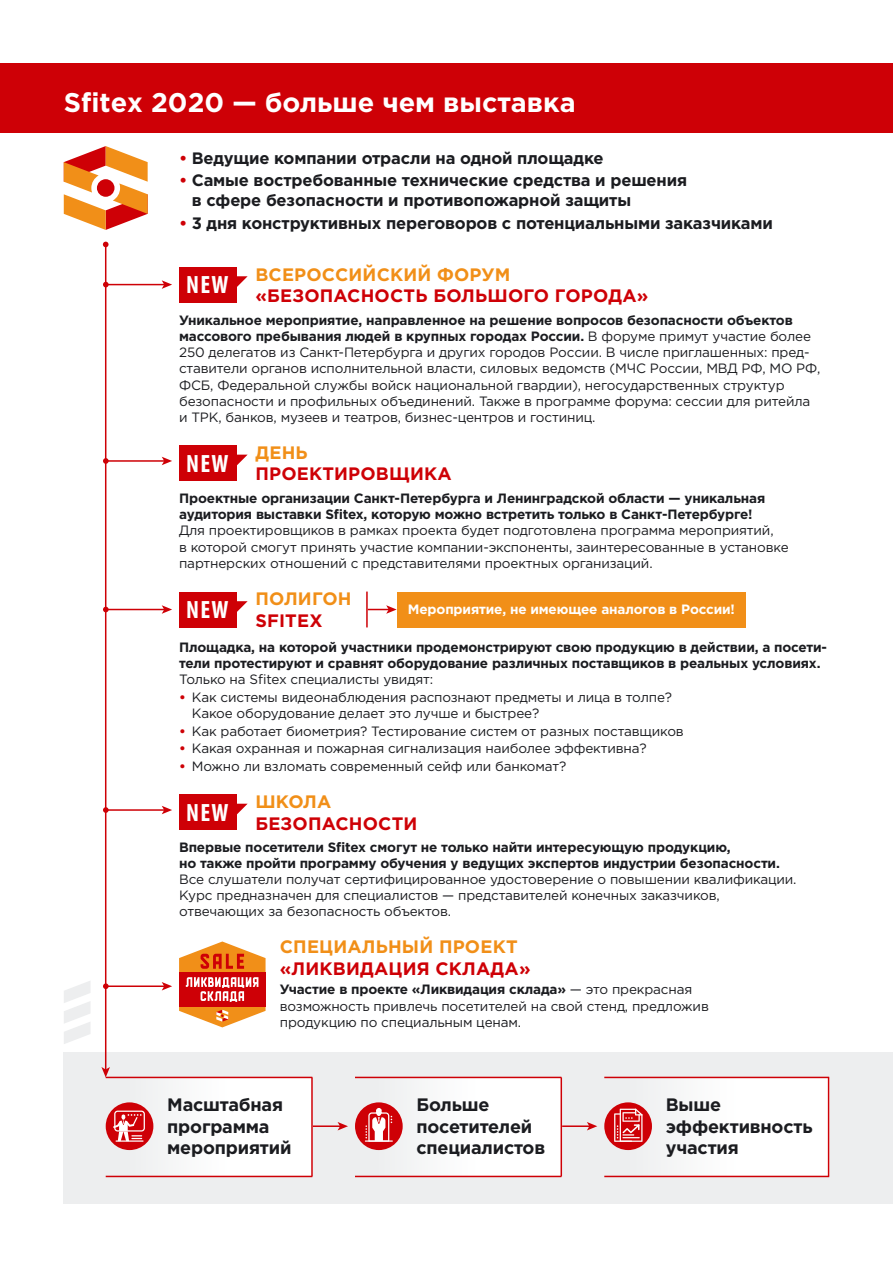
<style>
.page{position:relative;width:893px;height:1263px;background:#fff}
.page>*{position:absolute;margin:0;border:0;box-sizing:border-box;transform-origin:0 0}
.t1{font:700 27px "Gotham Pro";color:#fff}
.t2{font:700 condensed 25.05px "Myriad Pro";letter-spacing:.05em;color:#fff}
.t3{font:700 18px/21.6px "Gotham Pro";letter-spacing:-.01em;color:#1b1c20}
.t4{font:700 18px "Gotham Pro";letter-spacing:.01em;color:#ce0006}
.t5{font:700 18px "Gotham Pro";letter-spacing:.01em;color:#f18f18}
.t6{font:700 16.5px/19.8px "Gotham Pro";letter-spacing:-.01em;color:#1b1c20}
.t7{font:13.5px/16.2px "Gotham Pro";letter-spacing:-.01em;color:#1b1c20}
.t8{font:700 13.5px/16.2px "Gotham Pro";letter-spacing:-.01em;color:#1b1c20}
.t9{font:700 13.5px "Gotham Pro";letter-spacing:-.01em;color:#fff}
.s1{color:#ce0006}
.s2{font-weight:700}
.s3{font-weight:700;color:#ce0006}
</style>
<div class="page">
<div style="left:64px;top:1052px;width:829px;height:151px;background:#edeeef"></div>
<div style="left:0;top:64px;width:893px;height:69px;background:#ce0006"></div>
<svg style="left:64px;top:146px;width:84px;height:84px"></svg>
<svg style="left:64px;top:981px;width:26px;height:63px"></svg>
<div style="left:106px;top:1077px;width:206px;height:99px;background:linear-gradient(to right,#eeedee,#fff)"></div>
<div style="left:106px;top:1102px;width:47px;height:48px;background:#ce0006;border-radius:50%"></div>
<hr style="left:116px;top:1140px;width:28px;height:2px;background:#fff">
<svg style="left:113px;top:1110px;width:32px;height:31px"></svg>
<hr style="left:313px;top:1125px;width:28px;height:2px;background:#ce0006">
<svg style="left:338px;top:1122px;width:10px;height:8px"></svg>
<hr style="left:106px;top:1176px;width:206px;height:1px;background:#ce0006">
<hr style="left:311px;top:1077px;width:2px;height:99px;background:#ce0006">
<hr style="left:106px;top:1077px;width:206px;height:1px;background:#ce0006">
<div style="left:355px;top:1077px;width:207px;height:99px;background:linear-gradient(to right,#eeeeef,#fff)"></div>
<div style="left:355px;top:1102px;width:48px;height:48px;background:#ce0006;border-radius:50%"></div>
<hr style="left:365px;top:1140px;width:28px;height:2px;background:#fff">
<svg style="left:365px;top:1108px;width:27px;height:34px"></svg>
<hr style="left:562px;top:1125px;width:28px;height:2px;background:#ce0006">
<svg style="left:587px;top:1122px;width:10px;height:8px"></svg>
<hr style="left:355px;top:1176px;width:206px;height:1px;background:#ce0006">
<hr style="left:561px;top:1077px;width:1px;height:99px;background:#ce0006">
<hr style="left:355px;top:1077px;width:206px;height:1px;background:#ce0006">
<div style="left:604px;top:1077px;width:225px;height:99px;background:linear-gradient(to right,#eeeeef,#fff)"></div>
<hr style="left:604px;top:1176px;width:225px;height:1px;background:#ce0006">
<hr style="left:828px;top:1077px;width:1px;height:99px;background:#ce0006">
<hr style="left:604px;top:1077px;width:225px;height:1px;background:#ce0006">
<div style="left:604px;top:1102px;width:48px;height:48px;background:#ce0006;border-radius:50%"></div>
<svg style="left:614px;top:1109px;width:28px;height:33px"></svg>
<hr style="left:106px;top:284px;width:59px;height:1px;background:#ce0006">
<svg style="left:162px;top:280px;width:10px;height:9px"></svg>
<svg style="left:103px;top:282px;width:6px;height:5px"></svg>
<div style="left:179px;top:267px;width:57px;height:36px;background:#ce0006"></div>
<svg style="left:236px;top:276px;width:12px;height:13px"></svg>
<hr style="left:106px;top:809px;width:59px;height:2px;background:#ce0006">
<svg style="left:162px;top:806px;width:10px;height:8px"></svg>
<svg style="left:103px;top:807px;width:6px;height:6px"></svg>
<div style="left:179px;top:794px;width:57px;height:36px;background:#ce0006"></div>
<svg style="left:236px;top:804px;width:12px;height:12px"></svg>
<hr style="left:106px;top:460px;width:59px;height:2px;background:#ce0006">
<svg style="left:162px;top:457px;width:10px;height:8px"></svg>
<svg style="left:103px;top:458px;width:6px;height:6px"></svg>
<div style="left:179px;top:445px;width:57px;height:36px;background:#ce0006"></div>
<svg style="left:236px;top:455px;width:11px;height:12px"></svg>
<hr style="left:106px;top:985px;width:59px;height:2px;background:#ce0006">
<svg style="left:162px;top:982px;width:10px;height:8px"></svg>
<svg style="left:103px;top:983px;width:6px;height:6px"></svg>
<svg style="left:179px;top:941px;width:87px;height:86px"></svg>
<hr style="left:105px;top:244px;width:1px;height:826px;background:#ce0006">
<svg style="left:101px;top:1067px;width:9px;height:10px"></svg>
<svg style="left:103px;top:242px;width:6px;height:5px"></svg>
<hr style="left:106px;top:609px;width:59px;height:1px;background:#ce0006">
<svg style="left:162px;top:605px;width:10px;height:9px"></svg>
<svg style="left:103px;top:607px;width:6px;height:5px"></svg>
<div style="left:179px;top:591px;width:57px;height:36px;background:#ce0006"></div>
<svg style="left:236px;top:601px;width:12px;height:13px"></svg>
<div style="left:397px;top:591px;width:348px;height:36px;background:#f18f18"></div>
<svg style="left:368px;top:605px;width:29px;height:9px"></svg>
<hr style="left:366px;top:591px;width:2px;height:36px;background:#ce0006">
<h1 class="t1" style="left:64px;top:87px;width:513px">Sfitex 2020 — больше чем выставка</h1>
<p class="t6" style="left:179px;top:147px;width:426px"><span class="s1">•</span> Ведущие компании отрасли на одной площадке</p>
<p class="t6" style="left:192px;top:170px;width:497px;text-indent:-13px"><span class="s1">•</span> Самые востребованные технические средства и решения в сфере безопасности и противопожарной защиты</p>
<p class="t6" style="left:179px;top:213px;width:595px"><span class="s1">•</span> 3 дня конструктивных переговоров с потенциальными заказчиками</p>
<h2 class="t2" style="left:186px;top:269px;width:44px">NEW</h2>
<h3 class="t5" style="left:255px;top:264px;width:257px">ВСЕРОССИЙСКИЙ ФОРУМ</h3>
<h3 class="t4" style="left:255px;top:285px;width:394px">«БЕЗОПАСНОСТЬ БОЛЬШОГО ГОРОДА»</h3>
<p class="t7" style="left:179px;top:312px;width:643px"><span class="s2">Уникальное мероприятие, направленное на решение вопросов безопасности объектов массового пребывания людей в крупных городах России.</span> В форуме примут участие более 250 делегатов из Санкт-Петербурга и других городов России. В числе приглашенных: пред&shy;ставители органов исполнительной власти, силовых ведомств (МЧС России, МВД РФ, МО РФ, ФСБ, Федеральной службы войск национальной гвардии), негосударственных структур безопасности и профильных объединений. Также в программе форума: сессии для ритейла и ТРК, банков, музеев и театров, бизнес-центров и гостиниц.</p>
<h2 class="t2" style="left:186px;top:448px;width:44px">NEW</h2>
<h3 class="t5" style="left:255px;top:442px;width:54px">ДЕНЬ</h3>
<h3 class="t4" style="left:255px;top:464px;width:198px">ПРОЕКТИРОВЩИКА</h3>
<p class="t8" style="left:179px;top:490px;width:588px">Проектные организации Санкт-Петербурга и Ленинградской области — уникальная аудитория выставки Sfitex, которую можно встретить только в Санкт-Петербурге!</p>
<p class="t7" style="left:179px;top:523px;width:611px">Для проектировщиков в рамках проекта будет подготовлена программа мероприятий,<br>в которой смогут принять участие компании-экспоненты, заинтересованные в установке партнерских отношений с представителями проектных организаций.</p>
<h3 class="t5" style="left:255px;top:589px;width:98px">ПОЛИГОН</h3>
<h3 class="t4" style="left:255px;top:610px;width:69px">SFITEX</h3>
<h2 class="t2" style="left:186px;top:594px;width:44px">NEW</h2>
<p class="t9" style="left:408px;top:601px;width:329px">Мероприятие, не имеющее аналогов в России!</p>
<p class="t8" style="left:179px;top:638px;width:649px">Площадка, на которой участники продемонстрируют свою продукцию в действии, а посети&shy;тели протестируют и сравнят оборудование различных поставщиков в реальных условиях.</p>
<p class="t7" style="left:179px;top:671px;width:256px">Только на Sfitex специалисты увидят:</p>
<p class="t7" style="left:192px;top:689px;width:482px;text-indent:-13px"><span class="s3">•</span> Как системы видеонаблюдения распознают предметы и лица в толпе?<br>Какое оборудование делает это лучше и быстрее?</p>
<p class="t7" style="left:179px;top:723px;width:506px"><span class="s3">•</span> Как работает биометрия? Тестирование систем от разных поставщиков</p>
<p class="t7" style="left:179px;top:740px;width:469px"><span class="s3">•</span> Какая охранная и пожарная сигнализация наиболее эффективна?</p>
<p class="t7" style="left:179px;top:758px;width:389px"><span class="s3">•</span> Можно ли взломать современный сейф или банкомат?</p>
<h2 class="t2" style="left:186px;top:797px;width:44px">NEW</h2>
<h3 class="t5" style="left:255px;top:791px;width:77px">ШКОЛА</h3>
<h3 class="t4" style="left:255px;top:813px;width:164px">БЕЗОПАСНОСТИ</h3>
<p class="t8" style="left:179px;top:838px;width:602px">Впервые посетители Sfitex смогут не только найти интересующую продукцию,<br>но также пройти программу обучения у ведущих экспертов индустрии безопасности.</p>
<p class="t7" style="left:179px;top:871px;width:619px">Все слушатели получат сертифицированное удостоверение о повышении квалификации.<br>Курс предназначен для специалистов — представителей конечных заказчиков, отвечающих за безопасность объектов.</p>
<h3 class="t5" style="left:280px;top:937px;width:239px">СПЕЦИАЛЬНЫЙ ПРОЕКТ</h3>
<h3 class="t4" style="left:280px;top:958px;width:252px">«ЛИКВИДАЦИЯ СКЛАДА»</h3>
<p class="t7" style="left:280px;top:981px;width:431px"><span class="s2">Участие в проекте «Ликвидация склада»</span> — это прекрасная возможность привлечь посетителей на свой стенд, предложив продукцию по специальным ценам.</p>
<h3 class="t3" style="left:167px;top:1093px;width:126px">Масштабная программа мероприятий</h3>
<h3 class="t3" style="left:416px;top:1093px;width:130px">Больше посетителей специалистов</h3>
<h3 class="t3" style="left:666px;top:1093px;width:148px">Выше эффективность участия</h3>
</div>
